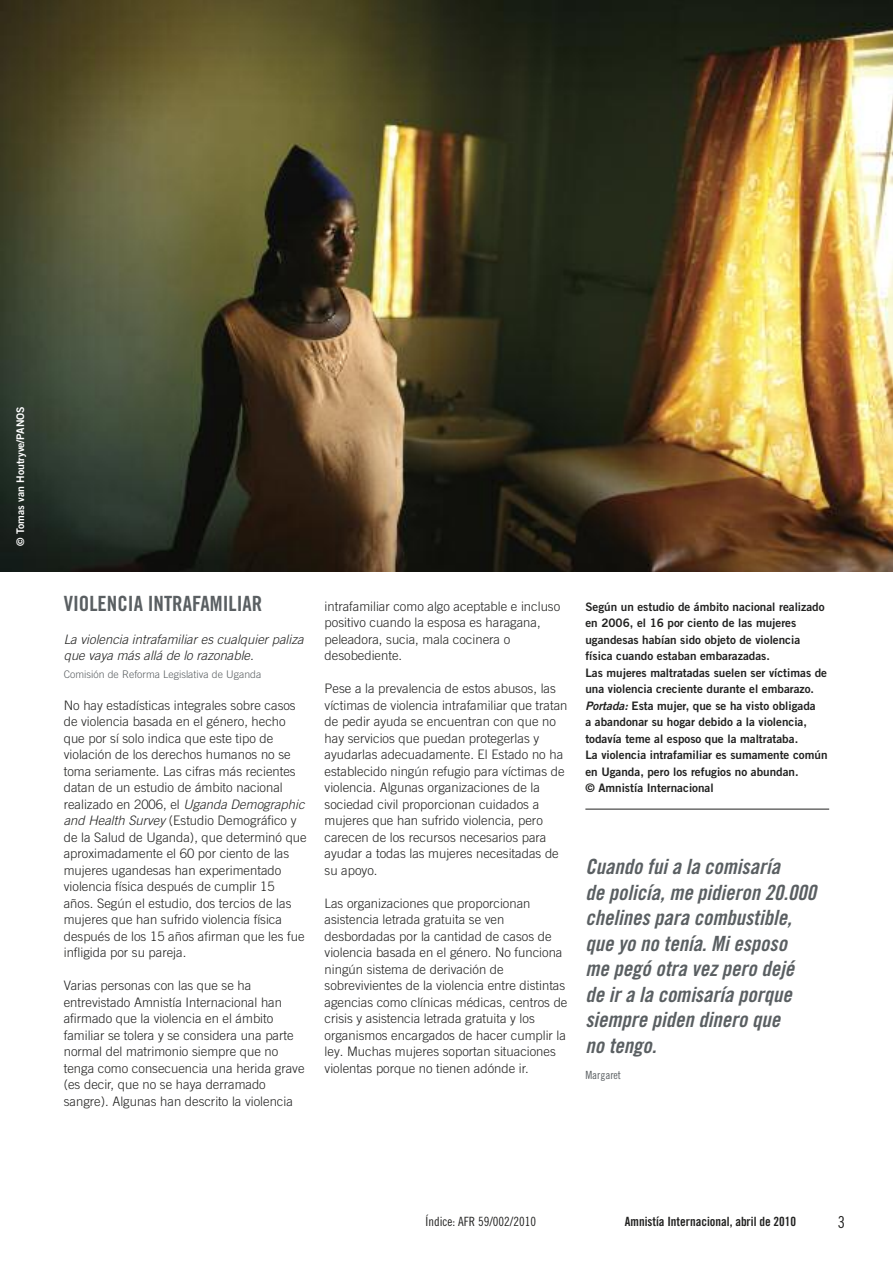
<style>
.page{position:relative;width:893px;height:1263px;background:#fff}
.page>*{position:absolute;margin:0;border:0;box-sizing:border-box;transform-origin:0 0}
.t1{font:21px/25.5px "Amnesty Trade Gothic Bd Cn 20 Ob";color:#5a5f62}
.t2{font:21px "Amnesty Trade Gothic Bd Cn 20";color:#5a5f62}
.t3{font:16.5px "Amnesty Trade Gothic Cn 18";color:#222221}
.t4{font:300 13.05px/16.5px "Amnesty Trade Gothic";color:#222221}
.t5{font:italic 300 13.05px/16.5px "Amnesty Trade Gothic";color:#222221}
.t6{font:12.75px "Amnesty Trade Gothic Bd Cn 20";color:#222221}
.t7{font:12.75px "Amnesty Trade Gothic Cn 18";color:#222221}
.t8{font:11.7px/16.5px "Amnesty Trade Gothic Bd 2";color:#222221}
.t9{font:11.25px "Amnesty Trade Gothic Cn 18";color:#5a5f62}
.t10{font:300 10.5px "Amnesty Trade Gothic";color:#5a5f62}
.t11{font:10.5px "Amnesty Trade Gothic Bd 2";color:#fff}
.s1{font-style:italic}
.s2{font-family:"Amnesty Trade Gothic Bd 2 Obl"}
</style>
<div class="page">
<img style="left:0;top:0;width:893px;height:572px">
<hr style="left:585px;top:809px;width:244px;height:1px;background:#222221">
<p class="t11" style="left:14px;top:545px;width:141px;rotate:-90deg">© Tomas van Houtryve/PANOS</p>
<h1 class="t2" style="left:64px;top:590px;width:200px">VIOLENCIA INTRAFAMILIAR</h1>
<p class="t5" style="left:64px;top:630px;width:241px">La violencia intrafamiliar es cualquier paliza que vaya más allá de lo razonable.</p>
<p class="t10" style="left:64px;top:668px;width:199px">Comisión de Reforma Legislativa de Uganda</p>
<p class="t4" style="left:64px;top:696px;width:244px">No hay estadísticas integrales sobre casos de violencia basada en el género, hecho que por sí solo indica que este tipo de violación de los derechos humanos no se toma seriamente. Las cifras más recientes datan de un estudio de ámbito nacional realizado en 2006, el <span class="s1">Uganda Demographic and Health Survey</span> (Estudio Demográfico y de la Salud de Uganda), que determinó que aproximadamente el 60 por ciento de las mujeres ugandesas han experimentado violencia física después de cumplir 15 años. Según el estudio, dos tercios de las mujeres que han sufrido violencia física después de los 15 años afirman que les fue infligida por su pareja.</p>
<p class="t4" style="left:64px;top:977px;width:242px">Varias personas con las que se ha entrevistado Amnistía Internacional han afirmado que la violencia en el ámbito familiar se tolera y se considera una parte normal del matrimonio siempre que no tenga como consecuencia una herida grave (es decir, que no se haya derramado sangre). Algunas han descrito la violencia</p>
<p class="t4" style="left:325px;top:597px;width:237px">intrafamiliar como algo aceptable e incluso positivo cuando la esposa es haragana, peleadora, sucia, mala cocinera o desobediente.</p>
<p class="t4" style="left:325px;top:680px;width:244px">Pese a la prevalencia de estos abusos, las víctimas de violencia intrafamiliar que tratan de pedir ayuda se encuentran con que no hay servicios que puedan protegerlas y ayudarlas adecuadamente. El Estado no ha establecido ningún refugio para víctimas de violencia. Algunas organizaciones de la sociedad civil proporcionan cuidados a mujeres que han sufrido violencia, pero carecen de los recursos necesarios para ayudar a todas las mujeres necesitadas de su apoyo.</p>
<p class="t4" style="left:325px;top:894px;width:244px">Las organizaciones que proporcionan asistencia letrada gratuita se ven desbordadas por la cantidad de casos de violencia basada en el género. No funciona ningún sistema de derivación de sobrevivientes de la violencia entre distintas agencias como clínicas médicas, centros de crisis y asistencia letrada gratuita y los organismos encargados de hacer cumplir la ley. Muchas mujeres soportan situaciones violentas porque no tienen adónde ir.</p>
<p class="t8" style="left:585px;top:598px;width:244px">Según un estudio de ámbito nacional realizado en 2006, el 16 por ciento de las mujeres ugandesas habían sido objeto de violencia física cuando estaban embarazadas.<br>Las mujeres maltratadas suelen ser víctimas de una violencia creciente durante el embarazo.<br><span class="s2">Portada:</span> Esta mujer, que se ha visto obligada<br>a abandonar su hogar debido a la violencia, todavía teme al esposo que la maltrataba.<br>La violencia intrafamiliar es sumamente común en Uganda, pero los refugios no abundan.<br>© Amnistía Internacional</p>
<h1 class="t1" style="left:585px;top:854px;width:232px">Cuando fui a la comisaría<br>de policía, me pidieron 20.000 chelines para combustible, que yo no tenía. Mi esposo<br>me pegó otra vez pero dejé de ir a la comisaría porque siempre piden dinero que<br>no tengo.</h1>
<p class="t9" style="left:585px;top:1068px;width:37px">Margaret</p>
<p class="t7" style="left:426px;top:1213px;width:112px">Índice: AFR 59/002/2010</p>
<p class="t6" style="left:625px;top:1213px;width:173px">Amnistía Internacional, abril de 2010</p>
<p class="t3" style="left:838px;top:1212px;width:9px">3</p>
</div>
